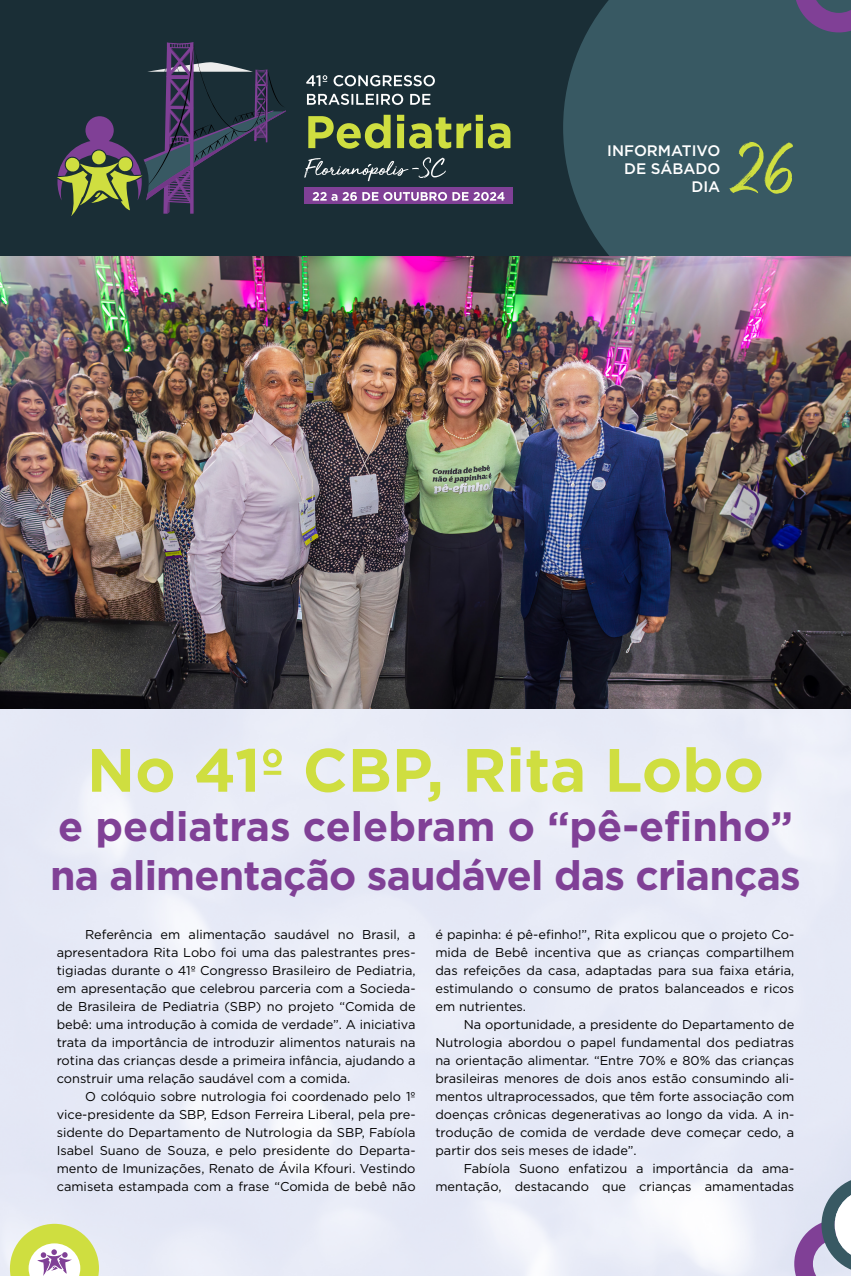
<style>
.page{position:relative;width:851px;height:1276px;background:#fff}
.page>*{position:absolute;margin:0;border:0;box-sizing:border-box;transform-origin:0 0}
.t1{font:73px "Amithen";color:#cfde40}
.t2{font:700 61px "Gotham";color:#cfde40}
.t3{font:700 41px/49.2px "Gotham";letter-spacing:-.02em;color:#804096}
.t4{font:500 15.2px/18.3px "Gotham";color:#fff;text-align:right}
.t5{font:12.8px/18px "Gotham";color:#000;text-align:justify}
</style>
<div class="page">
<img style="left:0;top:255px;width:850px;height:454px">
<div style="left:0;top:0;width:850px;height:255px;background:#1a2e36"></div>
<div style="left:563px;top:0;width:287px;height:255px;background:#385963"></div>
<div style="left:304px;top:188px;width:209px;height:16px;background:#804096"></div>
<svg style="left:304px;top:157px;width:141px;height:24px"></svg>
<svg style="left:57px;top:42px;width:228px;height:174px"></svg>
<svg style="left:307px;top:94px;width:123px;height:11px"></svg>
<svg style="left:306px;top:75px;width:129px;height:11px"></svg>
<svg style="left:308px;top:115px;width:202px;height:34px"></svg>
<svg style="left:312px;top:192px;width:192px;height:9px"></svg>
<svg style="left:794px;top:1176px;width:56px;height:100px;background:#afadc6"></svg>
<svg style="left:794px;top:0;width:56px;height:32px;background:#614a80"></svg>
<svg style="left:10px;top:1223px;width:89px;height:53px"></svg>
<p class="t4" style="left:607px;top:141px;width:115px">INFORMATIVO<br>DE SÁBADO<br>DIA</p>
<h1 class="t1" style="left:734px;top:124px;width:62px">26</h1>
<h2 class="t2" style="left:87px;top:729px;width:678px">No 41º CBP, Rita Lobo</h2>
<h3 class="t3" style="left:50px;top:801px;width:752px">e pediatras celebram o “pê-efinho” na alimentação saudável das crianças</h3>
<p class="t5" style="left:57px;top:925px;width:360px;text-indent:28px">Referência em alimentação saudável no Brasil, a apresentadora Rita Lobo foi uma das palestrantes pres&shy;tigiadas durante o 41º Congresso Brasileiro de Pediatria, em apresentação que celebrou parceria com a Socieda&shy;de Brasileira de Pediatria (SBP) no projeto “Comida de bebê: uma introdução à comida de verdade”. A iniciativa trata da importância de introduzir alimentos naturais na rotina das crianças desde a primeira infância, ajudando a construir uma relação saudável com a comida.</p>
<p class="t5" style="left:57px;top:1087px;width:360px;text-indent:28px">O colóquio sobre nutrologia foi coordenado pelo 1º vice-presidente da SBP, Edson Ferreira Liberal, pela pre&shy;sidente do Departamento de Nutrologia da SBP, Fabíola Isabel Suano de Souza, e pelo presidente do Departa&shy;mento de Imunizações, Renato de Ávila Kfouri. Vestindo camiseta estampada com a frase “Comida de bebê não</p>
<p class="t5" style="left:435px;top:925px;width:360px">é papinha: é pê-efinho!”, Rita explicou que o projeto Co&shy;mida de Bebê incentiva que as crianças compartilhem das refeições da casa, adaptadas para sua faixa etária, estimulando o consumo de pratos balanceados e ricos em nutrientes.</p>
<p class="t5" style="left:435px;top:1015px;width:360px;text-indent:28px">Na oportunidade, a presidente do Departamento de Nutrologia abordou o papel fundamental dos pediatras na orientação alimentar. “Entre 70% e 80% das crianças brasileiras menores de dois anos estão consumindo ali&shy;mentos ultraprocessados, que têm forte associação com doenças crônicas degenerativas ao longo da vida. A in&shy;trodução de comida de verdade deve começar cedo, a partir dos seis meses de idade”.</p>
<p class="t5" style="left:435px;top:1159px;width:360px;text-align:right">Fabíola Suono enfatizou a importância da ama&shy;mentação, destacando que crianças amamentadas</p>
</div>
